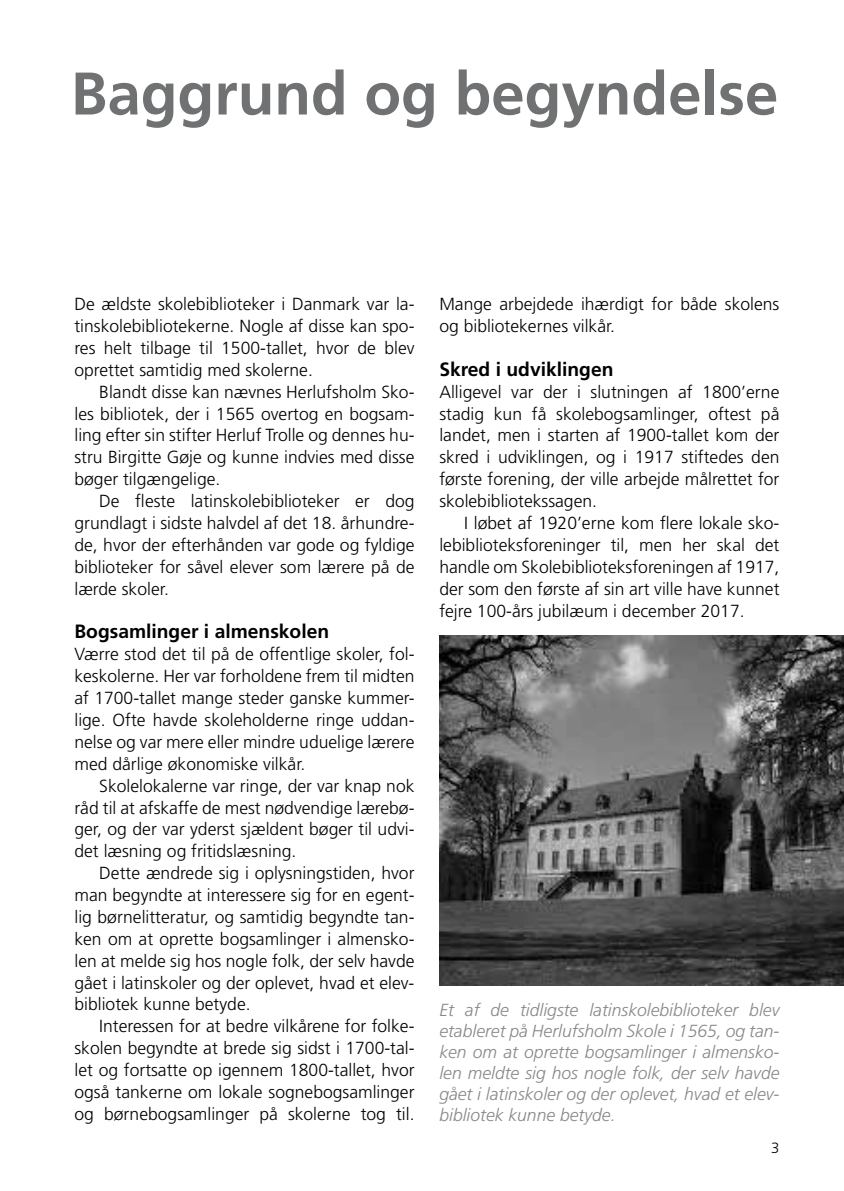
<style>
.page{position:relative;width:844px;height:1191px;background:#fff}
.page>*{position:absolute;margin:0;border:0;box-sizing:border-box;transform-origin:0 0}
.t1{font:700 60.02px "Frutiger LT Std";color:#707172}
.t2{font:700 19.25px "Frutiger LT Std";color:#000}
.t3{font:300 17.5px/21.9px "Frutiger LT Std";color:#000;text-align:justify}
.t4{font:italic 300 17.5px/21px "Frutiger LT Std";color:#87888a;text-align:justify}
.t5{font:300 14.88px "Frutiger LT Std";color:#000}
</style>
<div class="page">
<img style="left:439px;top:636px;width:404px;height:349px">
<h1 class="t1" style="left:71px;top:58px;width:709px">Baggrund og begyndelse</h1>
<p class="t3" style="left:74px;top:293px;width:341px">De ældste skolebiblioteker i Danmark var la&shy;tinskolebibliotekerne. Nogle af disse kan spo&shy;res helt tilbage til 1500-tallet, hvor de blev oprettet samtidig med skolerne.</p>
<p class="t3" style="left:74px;top:381px;width:341px;text-indent:25px">Blandt disse kan nævnes Herlufsholm Sko&shy;les bibliotek, der i 1565 overtog en bogsam&shy;ling efter sin stifter Herluf Trolle og dennes hu&shy;stru Birgitte Gøje og kunne indvies med disse bøger tilgængelige.</p>
<p class="t3" style="left:74px;top:490px;width:341px;text-indent:25px">De fleste latinskolebiblioteker er dog grundlagt i sidste halvdel af det 18. århundre&shy;de, hvor der efterhånden var gode og fyldige biblioteker for såvel elever som lærere på de lærde skoler.</p>
<p class="t2" style="left:74px;top:620px;width:256px">Bogsamlinger i almenskolen</p>
<p class="t3" style="left:74px;top:643px;width:341px">Værre stod det til på de offentlige skoler, fol&shy;keskolerne. Her var forholdene frem til midten af 1700-tallet mange steder ganske kummer&shy;lige. Ofte havde skoleholderne ringe uddan&shy;nelse og var mere eller mindre uduelige lærere med dårlige økonomiske vilkår.</p>
<p class="t3" style="left:74px;top:775px;width:341px;text-indent:25px">Skolelokalerne var ringe, der var knap nok råd til at afskaffe de mest nødvendige lærebø&shy;ger, og der var yderst sjældent bøger til udvi&shy;det læsning og fritidslæsning.</p>
<p class="t3" style="left:74px;top:862px;width:341px;text-indent:25px">Dette ændrede sig i oplysningstiden, hvor man begyndte at interessere sig for en egent&shy;lig børnelitteratur, og samtidig begyndte tan&shy;ken om at oprette bogsamlinger i almensko&shy;len at melde sig hos nogle folk, der selv havde gået i latinskoler og der oplevet, hvad et elev&shy;bibliotek kunne betyde.</p>
<p class="t3" style="left:74px;top:1015px;width:341px;text-indent:25px">Interessen for at bedre vilkårene for folke&shy;skolen begyndte at brede sig sidst i 1700-tal&shy;let og fortsatte op igennem 1800-tallet, hvor også tankerne om lokale sognebogsamlinger og børnebogsamlinger på skolerne tog til.</p>
<p class="t3" style="left:439px;top:293px;width:341px">Mange arbejdede ihærdigt for både skolens og bibliotekernes vilkår.</p>
<p class="t2" style="left:439px;top:358px;width:176px">Skred i udviklingen</p>
<p class="t3" style="left:439px;top:381px;width:341px">Alligevel var der i slutningen af 1800’erne stadig kun få skolebogsamlinger, oftest på landet, men i starten af 1900-tallet kom der skred i udviklingen, og i 1917 stiftedes den første forening, der ville arbejde målrettet for skolebibliotekssagen.</p>
<p class="t3" style="left:439px;top:512px;width:341px;text-indent:25px">I løbet af 1920’erne kom flere lokale sko&shy;lebiblioteksforeninger til, men her skal det handle om Skolebiblioteksforeningen af 1917, der som den første af sin art ville have kunnet fejre 100-års jubilæum i december 2017.</p>
<p class="t4" style="left:439px;top:999px;width:341px">Et af de tidligste latinskolebiblioteker blev etableret på Herlufsholm Skole i 1565, og tan&shy;ken om at oprette bogsamlinger i almensko&shy;len meldte sig hos nogle folk, der selv havde gået i latinskoler og der oplevet, hvad et elev&shy;bibliotek kunne betyde.</p>
<p class="t5" style="left:771px;top:1139px;width:10px">3</p>
</div>
